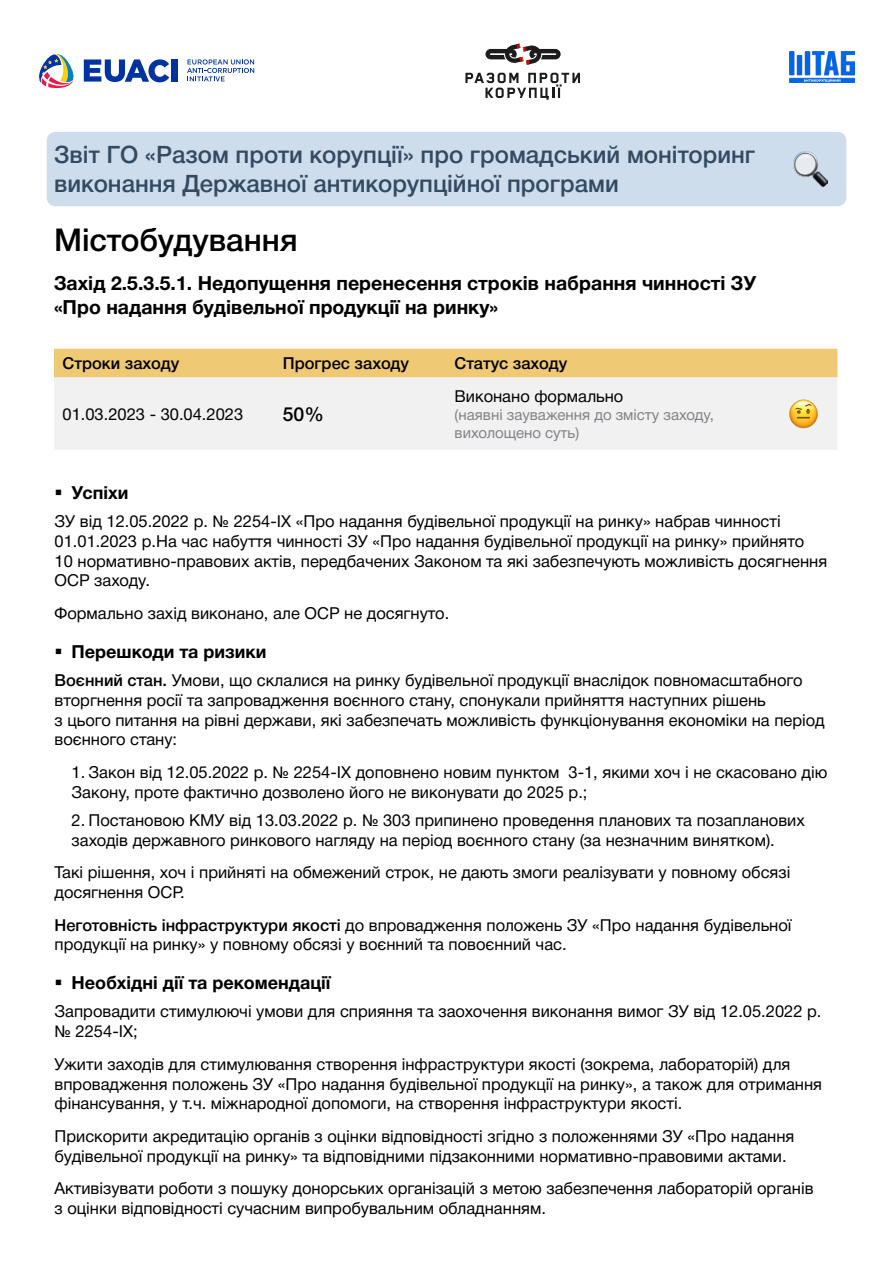
<style>
.page{position:relative;width:893px;height:1263px;background:#fff}
.page>*{position:absolute;margin:0;border:0;box-sizing:border-box;transform-origin:0 0}
.t1{font:500 31.5px "Helvetica Neue Cyr";color:#000}
.t2{font:500 24px/28.8px "Helvetica Neue Cyr";color:#334a61}
.t3{font:700 19.5px/23.4px "Helvetica Neue Cyr";color:#000}
.t4{font:500 19.5px "Helvetica Neue Cyr";color:#000}
.t5{font:700 18px "Helvetica Neue Cyr";color:#000}
.t6{font:16.5px/19.8px "Helvetica Neue Cyr";color:#000}
.t7{font:500 16.5px "Helvetica Neue Cyr";color:#000}
.t8{font:15px/18px "Helvetica Neue Cyr";color:#808285}
.s1{font-weight:500}
</style>
<div class="page">
<div style="left:47px;top:132px;width:799px;height:74px;background:#cdddeb;border-radius:9px"></div>
<img style="left:793px;top:152px;width:34px;height:34px">
<svg style="left:187px;top:59px;width:67px;height:22px"></svg>
<svg style="left:39px;top:53px;width:35px;height:35px"></svg>
<svg style="left:84px;top:59px;width:85px;height:23px"></svg>
<div style="left:171px;top:59px;width:7px;height:23px;background:#0033a1"></div>
<svg style="left:465px;top:73px;width:115px;height:27px"></svg>
<svg style="left:485px;top:44px;width:76px;height:21px"></svg>
<img style="left:790px;top:51px;width:65px;height:31px">
<div style="left:54px;top:349px;width:783px;height:28px;background:#f0c975"></div>
<div style="left:54px;top:377px;width:783px;height:73px;background:#f1f1f2"></div>
<img style="left:789px;top:400px;width:30px;height:29px">
<h2 class="t2" style="left:54px;top:140px;width:703px">Звіт ГО «Разом проти корупції» про громадський моніторинг виконання Державної антикорупційної програми</h2>
<h1 class="t1" style="left:54px;top:222px;width:245px">Містобудування</h1>
<p class="t3" style="left:54px;top:272px;width:704px">Захід 2.5.3.5.1. Недопущення перенесення строків набрання чинності ЗУ «Про надання будівельної продукції на ринку»</p>
<p class="t7" style="left:63px;top:354px;width:118px">Строки заходу</p>
<p class="t7" style="left:283px;top:354px;width:128px">Прогрес заходу</p>
<p class="t7" style="left:455px;top:354px;width:114px">Статус заходу</p>
<p class="t6" style="left:63px;top:404px;width:182px">01.03.2023 - 30.04.2023</p>
<p class="t4" style="left:283px;top:403px;width:43px">50%</p>
<p class="t6" style="left:455px;top:386px;width:170px">Виконано формально</p>
<p class="t8" style="left:455px;top:405px;width:261px">(наявні зауваження до змісту заходу, вихолощено суть)</p>
<p class="t5" style="left:72px;top:482px;width:58px">Успіхи</p>
<p class="t6" style="left:55px;top:511px;width:774px">ЗУ від 12.05.2022 р. № 2254-ІХ «Про надання будівельної продукції на ринку» набрав чинності 01.01.2023 р.На час набуття чинності ЗУ «Про надання будівельної продукції на ринку» прийнято<br>10 нормативно-правових актів, передбачених Законом та які забезпечують можливість досягнення ОСР заходу.</p>
<p class="t6" style="left:55px;top:603px;width:396px">Формально захід виконано, але ОСР не досягнуто.</p>
<p class="t5" style="left:72px;top:641px;width:196px">Перешкоди та ризики</p>
<p class="t6" style="left:55px;top:670px;width:771px"><span class="s1">Воєнний стан.</span> Умови, що склалися на ринку будівельної продукції внаслідок повномасштабного вторгнення росії та запровадження воєнного стану, спонукали прийняття наступних рішень<br>з цього питання на рівні держави, які забезпечать можливість функціонування економіки на період воєнного стану:</p>
<p class="t6" style="left:72px;top:762px;width:757px">1. Закон від 12.05.2022 р. № 2254-ІХ доповнено новим пунктом 3-1, якими хоч і не скасовано дію<br>Закону, проте фактично дозволено його не виконувати до 2025 р.;</p>
<p class="t6" style="left:72px;top:810px;width:735px">2. Постановою КМУ від 13.03.2022 р. № 303 припинено проведення планових та позапланових заходів державного ринкового нагляду на період воєнного стану (за незначним винятком).</p>
<p class="t6" style="left:55px;top:863px;width:737px">Такі рішення, хоч і прийняті на обмежений строк, не дають змоги реалізувати у повному обсязі досягнення ОСР.</p>
<p class="t6" style="left:55px;top:915px;width:738px"><span class="s1">Неготовність інфраструктури якості</span> до впровадження положень ЗУ «Про надання будівельної продукції на ринку» у повному обсязі у воєнний та повоєнний час.</p>
<p class="t5" style="left:72px;top:973px;width:261px">Необхідні дії та рекомендації</p>
<p class="t6" style="left:55px;top:1002px;width:768px">Запровадити стимулюючі умови для сприяння та заохочення виконання вимог ЗУ від 12.05.2022 р. № 2254-ІХ;</p>
<p class="t6" style="left:55px;top:1054px;width:769px">Ужити заходів для стимулювання створення інфраструктури якості (зокрема, лабораторій) для впровадження положень ЗУ «Про надання будівельної продукції на ринку», а також для отримання фінансування, у т.ч. міжнародної допомоги, на створення інфраструктури якості.</p>
<p class="t6" style="left:55px;top:1126px;width:741px">Прискорити акредитацію органів з оцінки відповідності згідно з положеннями ЗУ «Про надання будівельної продукції на ринку» та відповідними підзаконними нормативно-правовими актами.</p>
<p class="t6" style="left:55px;top:1179px;width:760px">Активізувати роботи з пошуку донорських організацій з метою забезпечення лабораторій органів з оцінки відповідності сучасним випробувальним обладнанням.</p>
</div>
